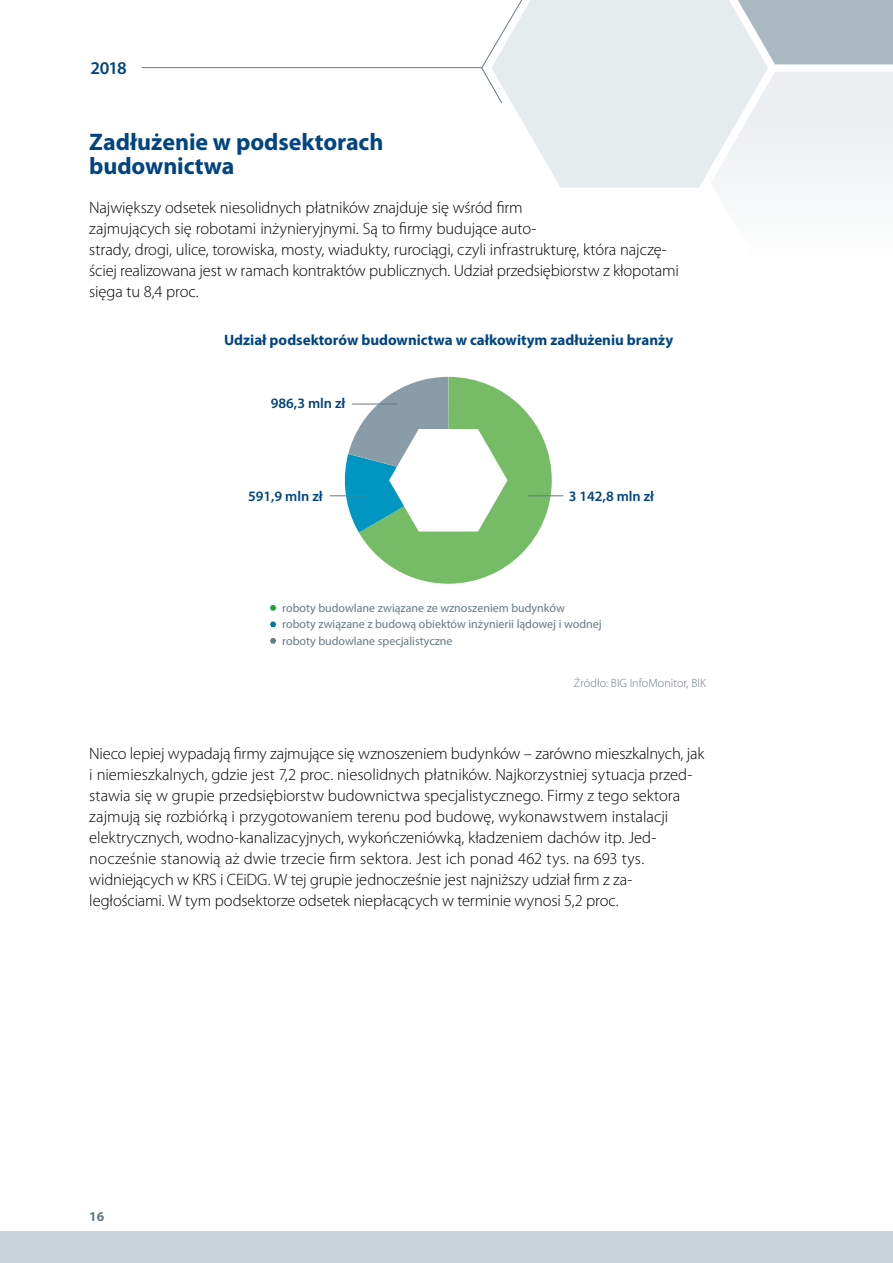
<style>
.page{position:relative;width:893px;height:1263px;background:#fff}
.page>*{position:absolute;margin:0;border:0;box-sizing:border-box;transform-origin:0 0}
.t1{font:700 24px/24px "Myriad Pro";letter-spacing:-.005em;color:#004481}
.t2{font:600 18px "Myriad Pro";color:#004481}
.t3{font:300 16.5px/21px "Myriad Pro";letter-spacing:-.005em;color:#000}
.t4{font:700 15px "Myriad Pro";color:#004481}
.t5{font:600 14.4px "Myriad Pro";color:#004481}
.t6{font:700 13.5px "Myriad Pro";color:#647a84}
.t7{font:12px/16.5px "Myriad Pro";color:#647a84}
.t8{font:300 12px "Myriad Pro";letter-spacing:.005em;color:#647a84}
</style>
<div class="page">
<svg style="left:270px;top:605px;width:6px;height:6px"></svg>
<svg style="left:270px;top:621px;width:6px;height:6px"></svg>
<svg style="left:270px;top:638px;width:6px;height:6px"></svg>
<svg style="left:345px;top:377px;width:207px;height:207px"></svg>
<hr style="left:528px;top:495px;width:35px;height:1px;background:#647a84">
<hr style="left:330px;top:495px;width:38px;height:1px;background:#647a84">
<hr style="left:352px;top:404px;width:45px;height:1px;background:#647a84">
<svg style="left:141px;top:51px;width:350px;height:34px"></svg>
<svg style="left:491px;top:0;width:277px;height:188px;background:#e9edf0"></svg>
<svg style="left:711px;top:0;width:182px;height:64px;background:#bac5cd"></svg>
<div style="left:711px;top:72px;width:182px;height:118px;background:#edf0f2"></div>
<div style="left:0;top:1231px;width:893px;height:32px;background:#c9d3da"></div>
<p class="t2" style="left:90px;top:57px;width:38px">2018</p>
<h1 class="t1" style="left:89px;top:129px;width:296px">Zadłużenie w podsektorach budownictwa</h1>
<p class="t3" style="left:89px;top:197px;width:591px">Największy odsetek niesolidnych płatników znajduje się wśród firm<br>zajmujących się robotami inżynieryjnymi. Są to firmy budujące auto-<br>strady, drogi, ulice, torowiska, mosty, wiadukty, rurociągi, czyli infrastrukturę, która najczę&shy;ściej realizowana jest w ramach kontraktów publicznych. Udział przedsiębiorstw z kłopotami sięga tu 8,4 proc.</p>
<p class="t4" style="left:224px;top:330px;width:451px">Udział podsektorów budownictwa w całkowitym zadłużeniu branży</p>
<p class="t5" style="left:271px;top:394px;width:76px">986,3 mln zł</p>
<p class="t5" style="left:248px;top:487px;width:76px">591,9 mln zł</p>
<p class="t5" style="left:569px;top:487px;width:87px">3 142,8 mln zł</p>
<p class="t7" style="left:282px;top:599px;width:321px">roboty budowlane związane ze wznoszeniem budynków<br>roboty związane z budową obiektów inżynierii lądowej i wodnej roboty budowlane specjalistyczne</p>
<p class="t8" style="left:574px;top:676px;width:134px">Źródło: BIG InfoMonitor, BIK</p>
<p class="t3" style="left:89px;top:743px;width:616px">Nieco lepiej wypadają firmy zajmujące się wznoszeniem budynków – zarówno mieszkalnych, jak i niemieszkalnych, gdzie jest 7,2 proc. niesolidnych płatników. Najkorzystniej sytuacja przed&shy;stawia się w grupie przedsiębiorstw budownictwa specjalistycznego. Firmy z tego sektora zajmują się rozbiórką i przygotowaniem terenu pod budowę, wykonawstwem instalacji elektrycznych, wodno-kanalizacyjnych, wykończeniówką, kładzeniem dachów itp. Jed&shy;nocześnie stanowią aż dwie trzecie firm sektora. Jest ich ponad 462 tys. na 693 tys. widniejących w KRS i CEiDG. W tej grupie jednocześnie jest najniższy udział firm z za&shy;ległościami. W tym podsektorze odsetek niepłacących w terminie wynosi 5,2 proc.</p>
<p class="t6" style="left:89px;top:1207px;width:16px">16</p>
</div>
